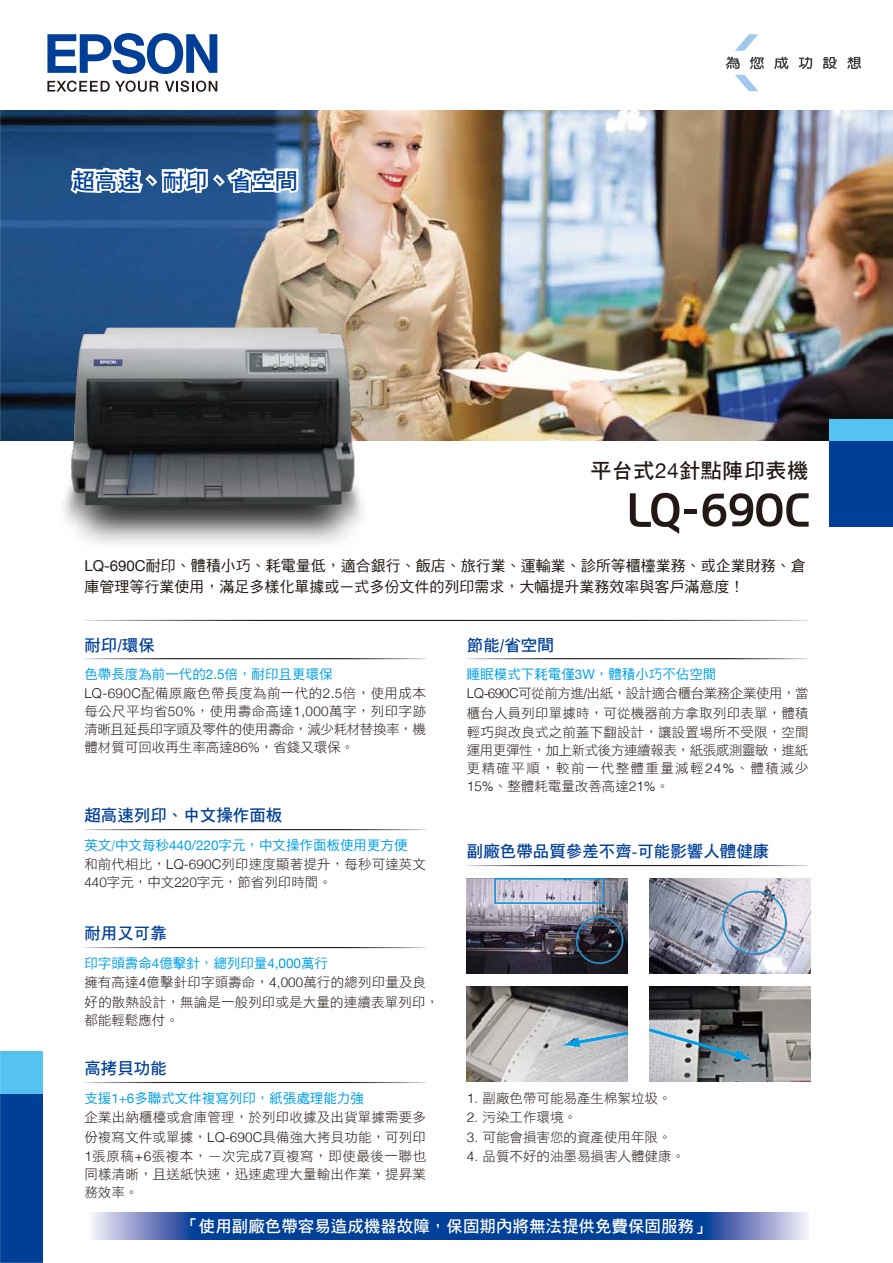
<style>
.page{position:relative;width:893px;height:1263px;background:#fff}
.page>*{position:absolute;margin:0;border:0;box-sizing:border-box;transform-origin:0 0}
.t1{font:22.5px "DF Hei Std W7";color:#003f98}
.t2{font:21px "DF Hei Std W7";letter-spacing:.025em;color:#221815}
.t3{font:16.5px "DF Hei Std W7";color:#003f98}
.t4{font:16.5px "DF Hei Std W7";color:#fff}
.t5{font:15px/21px "DF Hei Std W5";color:#221815}
.t6{font:13.5px/18px "DF Hei Std W3";letter-spacing:.01em;color:#221815;text-align:justify}
.t7{font:13.5px "DF Hei Std W5";color:#00a0e9}
.s1{font-family:"Helvetica Neue"}
.s2{font-family:"Helvetica Neue";font-weight:300}
.s3{font-family:"Helvetica";font-weight:300}
</style>
<div class="page">
<img style="left:0;top:33px;width:893px;height:1230px">
<h1 class="t1" style="left:73px;top:168px;width:226px">超高速、耐印、省空間</h1>
<h2 class="t2" style="left:590px;top:459px;width:219px">平台式<span class="s1">24</span>針點陣印表機</h2>
<p class="t5" style="left:84px;top:555px;width:723px"><span class="s1">LQ-690C</span>耐印、體積小巧、耗電量低，適合銀行、飯店、旅行業、運輸業、診所等櫃檯業務、或企業財務、倉庫管理等行業使用，滿足多樣化單據或ㄧ式多份文件的列印需求，大幅提升業務效率與客戶滿意度！</p>
<p class="t3" style="left:84px;top:636px;width:72px">耐印/環保</p>
<p class="t7" style="left:84px;top:667px;width:250px">色帶長度為前一代的<span class="s1">2.5</span>倍，耐印且更環保</p>
<p class="t6" style="left:84px;top:684px;width:343px"><span class="s2">LQ-690C</span>配備原廠色帶長度為前一代的<span class="s2">2.5</span>倍，使用成本每公尺平均省<span class="s2">50%</span>，使用壽命高達<span class="s2">1,000</span>萬字，列印字跡清晰且延長印字頭及零件的使用壽命，減少耗材替換率，機體材質可回收再生率高達<span class="s2">86%</span>，省錢又環保。</p>
<p class="t3" style="left:84px;top:806px;width:199px">超高速列印、中文操作面板</p>
<p class="t7" style="left:84px;top:837px;width:325px">英文/中文每秒<span class="s1">440/220</span>字元，中文操作面板使用更方便</p>
<p class="t6" style="left:84px;top:855px;width:343px">和前代相比，<span class="s2">LQ-690C</span>列印速度顯著提升，每秒可達英文<br><span class="s2">440</span>字元，中文<span class="s2">220</span>字元，節省列印時間。</p>
<p class="t3" style="left:84px;top:924px;width:84px">耐用又可靠</p>
<p class="t7" style="left:84px;top:955px;width:245px">印字頭壽命<span class="s1">4</span>億擊針，總列印量<span class="s1">4,000</span>萬行</p>
<p class="t6" style="left:84px;top:972px;width:356px;line-height:19.5px">擁有高達<span class="s3">4</span>億擊針印字頭壽命，<span class="s3">4,000</span>萬行的總列印量及良好的散熱設計，無論是一般列印或是大量的連續表單列印，</p>
<p class="t6" style="left:84px;top:1010px;width:96px">都能輕鬆應付。</p>
<p class="t3" style="left:84px;top:1059px;width:84px">高拷貝功能</p>
<p class="t7" style="left:84px;top:1090px;width:281px">支援<span class="s1">1+6</span>多聯式文件複寫列印，紙張處理能力強</p>
<p class="t6" style="left:84px;top:1107px;width:343px;line-height:19.5px">企業出納櫃檯或倉庫管理，於列印收據及出貨單據需要多份複寫文件或單據，<span class="s3">LQ-690C</span>具備強大拷貝功能，可列印<span class="s3">1</span>張原稿<span class="s3">+6</span>張複本，ㄧ次完成<span class="s3">7</span>頁複寫，即使最後一聯也</p>
<p class="t6" style="left:84px;top:1165px;width:343px">同樣清晰，且送紙快速，迅速處理大量輸出作業，提昇業務效率。</p>
<p class="t3" style="left:467px;top:636px;width:89px">節能/省空間</p>
<p class="t7" style="left:467px;top:667px;width:251px">睡眠模式下耗電僅<span class="s1">3W</span>，體積小巧不佔空間</p>
<p class="t6" style="left:467px;top:683px;width:343px;line-height:19.5px"><span class="s3">LQ-690C</span>可從前方進<span class="s3">/</span>出紙，設計適合櫃台業務企業使用，當櫃台人員列印單據時，可從機器前方拿取列印表單，體積輕巧與改良式之前蓋下翻設計，讓設置場所不受限，空間</p>
<p class="t6" style="left:467px;top:741px;width:343px">運用更彈性，加上新式後方連續報表，紙張感測靈敏，進紙更精確平順，較前一代整體重量減輕<span class="s3">24%</span>、體積減少<span class="s3">15%</span>、整體耗電量改善高達<span class="s3">21%</span>。</p>
<p class="t3" style="left:467px;top:842px;width:304px">副廠色帶品質參差不齊-可能影響人體健康</p>
<p class="t6" style="left:467px;top:1088px;width:206px"><span class="s3">1.</span> 副廠色帶可能易產生棉絮垃圾。</p>
<p class="t6" style="left:467px;top:1108px;width:112px"><span class="s3">2.</span> 污染工作環境。</p>
<p class="t6" style="left:467px;top:1127px;width:206px"><span class="s3">3.</span> 可能會損害您的資產使用年限。</p>
<p class="t6" style="left:467px;top:1147px;width:220px"><span class="s3">4.</span> 品質不好的油墨易損害人體健康。</p>
<p class="t4" style="left:182px;top:1217px;width:529px">「使用副廠色帶容易造成機器故障，保固期內將無法提供免費保固服務」</p>
</div>
